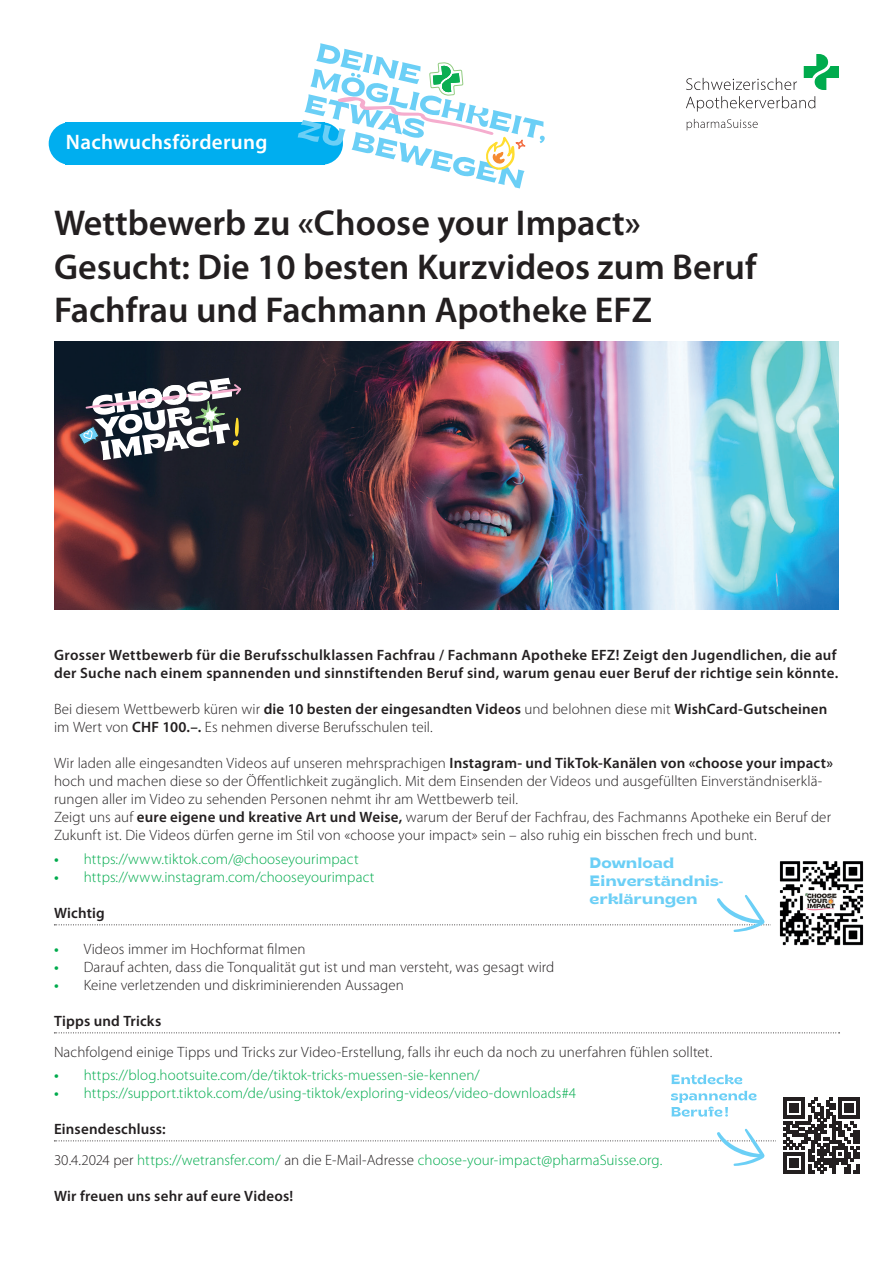
<style>
.page{position:relative;width:893px;height:1263px;background:#fff}
.page>*{position:absolute;margin:0;border:0;box-sizing:border-box;transform-origin:0 0}
.t1{font:600 36px/43.2px "Myriad Pro";color:#231f20}
.t2{font:600 21px "Myriad Pro";letter-spacing:.015em;color:#fff}
.t3{font:300 15px/18px "Myriad Pro";letter-spacing:.005em;color:#231f20}
.t4{font:300 15px/30.8px "Myriad Pro";letter-spacing:.005em;color:#00ab4d}
.t5{font:600 15px/18px "Myriad Pro";letter-spacing:.02em;color:#231f20}
.t6{font:600 15px/18px "Brice";color:#6bcff6}
.s1{font-weight:600}
.s2{font-weight:600;color:#00ab4d}
.s3{font-weight:600;color:#231f20}
.s4{color:#231f20}
</style>
<div class="page">
<div style="left:66px;top:122px;width:259px;height:43px;background:#00aeef"></div>
<div style="left:49px;top:122px;width:42px;height:43px;background:#00aeef;border-radius:50%"></div>
<svg style="left:804px;top:54px;width:35px;height:36px"></svg>
<svg style="left:686px;top:78px;width:111px;height:12px"></svg>
<svg style="left:686px;top:96px;width:129px;height:16px"></svg>
<svg style="left:687px;top:119px;width:71px;height:11px"></svg>
<svg style="left:54px;top:1032px;width:786px;height:1px"></svg>
<img style="left:54px;top:341px;width:785px;height:268px">
<svg style="left:78px;top:378px;width:165px;height:82px"></svg>
<svg style="left:671px;top:1074px;width:71px;height:10px"></svg>
<svg style="left:54px;top:1091px;width:806px;height:83px"></svg>
<hr style="left:783px;top:1171px;width:22px;height:3px;background:#231f20">
<div style="left:790px;top:1158px;width:9px;height:9px;background:#231f20"></div>
<svg style="left:54px;top:895px;width:717px;height:37px"></svg>
<svg style="left:298px;top:43px;width:247px;height:145px"></svg>
<img style="left:779px;top:861px;width:85px;height:85px">
<h2 class="t2" style="left:66px;top:131px;width:203px">Nachwuchsförderung</h2>
<h1 class="t1" style="left:54px;top:202px;width:704px">Wettbewerb zu «Choose your Impact»<br>Gesucht: Die 10 besten Kurzvideos zum Beruf<br>Fachfrau und Fachmann Apotheke EFZ</h1>
<p class="t5" style="left:54px;top:646px;width:786px">Grosser Wettbewerb für die Berufsschulklassen Fachfrau / Fachmann Apotheke EFZ! Zeigt den Jugendlichen, die auf der Suche nach einem spannenden und sinnstiftenden Beruf sind, warum genau euer Beruf der richtige sein könnte.</p>
<p class="t3" style="left:54px;top:700px;width:775px">Bei diesem Wettbewerb küren wir <span class="s1">die 10 besten der eingesandten Videos</span> und belohnen diese mit <span class="s1">WishCard-Gutscheinen </span>im Wert von <span class="s1">CHF 100.–.</span> Es nehmen diverse Berufsschulen teil.</p>
<p class="t3" style="left:54px;top:754px;width:780px">Wir laden alle eingesandten Videos auf unseren mehrsprachigen <span class="s1">Instagram- und TikTok-Kanälen von «choose your impact» </span>hoch und machen diese so der Öffentlichkeit zugänglich. Mit dem Einsenden der Videos und ausgefüllten Einverständniserklä&shy;rungen aller im Video zu sehenden Personen nehmt ihr am Wettbewerb teil.<br>Zeigt uns auf <span class="s1">eure eigene und kreative Art und Weise,</span> warum der Beruf der Fachfrau, des Fachmanns Apotheke ein Beruf der Zukunft ist. Die Videos dürfen gerne im Stil von «choose your impact» sein – also ruhig ein bisschen frech und bunt.</p>
<p class="t4" style="left:54px;top:844px;width:306px"><span class="s1">•</span> https://www.tiktok.com/@chooseyourimpact</p>
<p class="t4" style="left:54px;top:862px;width:322px"><span class="s1">•</span> https://www.instagram.com/chooseyourimpact</p>
<p class="t5" style="left:54px;top:904px;width:52px">Wichtig</p>
<p class="t3" style="left:54px;top:940px;width:253px"><span class="s2">•</span> Videos immer im Hochformat filmen</p>
<p class="t3" style="left:54px;top:958px;width:502px"><span class="s2">•</span> Darauf achten, dass die Tonqualität gut ist und man versteht, was gesagt wird</p>
<p class="t3" style="left:54px;top:976px;width:351px"><span class="s2">•</span> Keine verletzenden und diskriminierenden Aussagen</p>
<p class="t5" style="left:54px;top:1012px;width:109px">Tipps und Tricks</p>
<p class="t3" style="left:54px;top:1043px;width:660px">Nachfolgend einige Tipps und Tricks zur Video-Erstellung, falls ihr euch da noch zu unerfahren fühlen solltet.</p>
<p class="t4" style="left:54px;top:1060px;width:427px"><span class="s1">•</span> https://blog.hootsuite.com/de/tiktok-tricks-muessen-sie-kennen/</p>
<p class="t4" style="left:54px;top:1078px;width:524px"><span class="s1">•</span> https://support.tiktok.com/de/using-tiktok/exploring-videos/video-downloads#4</p>
<p class="t4" style="left:54px;top:1114px;width:610px"><span class="s3">Einsendeschluss:<br></span><span class="s4">30.4.2024 per</span> https://wetransfer.com/ <span class="s4">an die E-Mail-Adresse</span> choose-your-impact@pharmaSuisse.org.</p>
<p class="t5" style="left:54px;top:1187px;width:241px">Wir freuen uns sehr auf eure Videos!</p>
<p class="t6" style="left:590px;top:853px;width:135px">Download<br>Einverständnis&shy;erklärungen</p>
</div>
